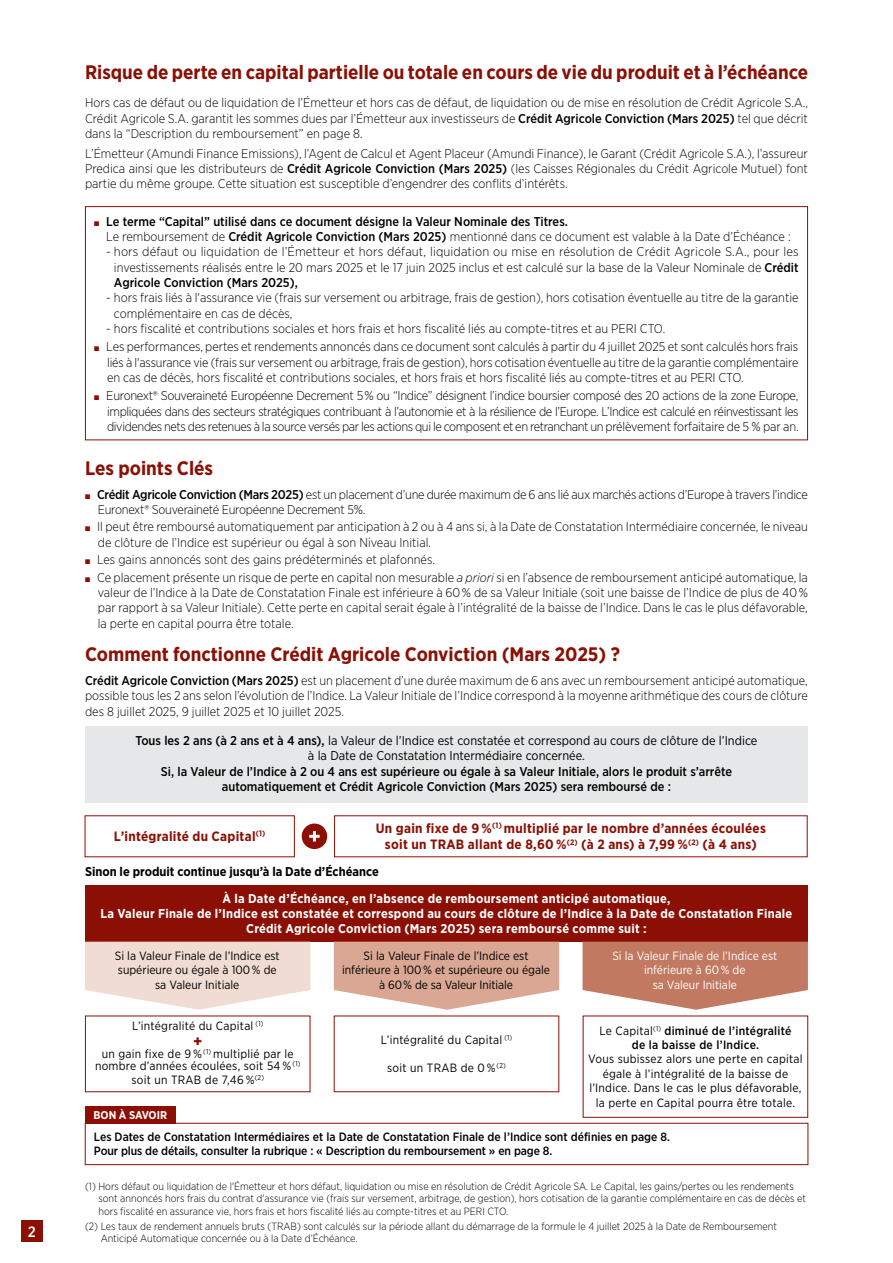
<style>
.page{position:relative;width:893px;height:1263px;background:#fff}
.page>*{position:absolute;margin:0;border:0;box-sizing:border-box;transform-origin:0 0}
.t1{font:700 19.5px "Gotham Narrow";color:#8b0f04}
.t2{font:700 16.5px "Gotham Narrow";color:#8b0f04}
.t3{font:500 15px "Gotham Narrow";color:#fff}
.t4{font:700 13.5px/16.5px "Gotham Narrow";letter-spacing:.02em;color:#8b0f04;text-align:center}
.t5{font:300 12.75px/15.3px "Gotham Narrow";color:#000;text-align:justify}
.t6{font:500 12.75px/15.3px "Gotham Narrow";color:#000}
.t7{font:700 12.75px/15.3px "Gotham Narrow";letter-spacing:.02em;color:#fff;text-align:center}
.t8{font:300 12.75px/15.3px "Gotham Narrow";letter-spacing:-.02em;color:#000}
.t9{font:12.75px/15.3px "Gotham Narrow";color:#000;text-align:center}
.t10{font:700 12.75px "Gotham Narrow";color:#000}
.t11{font:12px/14.4px "Gotham Narrow";letter-spacing:.02em;color:#000;text-align:center}
.t12{font:500 12px/14.4px "Gotham Narrow";color:#000}
.t13{font:12px/14.4px "Gotham Narrow";color:#000;text-align:center}
.t14{font:12px/14.4px "Gotham Narrow";color:#fff;text-align:center}
.t15{font:500 12px/14.4px "Gotham Narrow";letter-spacing:.02em;color:#000;text-align:center}
.t16{font:700 11.25px "Gotham Narrow";color:#fff}
.t17{font:300 10.5px/12.6px "Gotham Narrow";color:#000}
.s1{font-weight:500}
.s2{color:#8b0f04}
.s3{font-weight:300}
.s4{font-style:italic}
.s5{font-weight:400}
</style>
<div class="page">
<div style="left:21px;top:1220px;width:22px;height:22px;background:#8b0f04"></div>
<div style="left:85px;top:206px;width:723px;height:234px;border:1px solid #8b0f04"></div>
<div style="left:85px;top:726px;width:723px;height:77px;background:#e6e7e8"></div>
<div style="left:85px;top:885px;width:723px;height:57px;background:#8b0f04"></div>
<svg style="left:85px;top:942px;width:225px;height:68px;background:#f2e1d8"></svg>
<svg style="left:334px;top:942px;width:225px;height:68px;background:#deb4a3"></svg>
<svg style="left:583px;top:942px;width:225px;height:68px;background:#cb8c78"></svg>
<div style="left:583px;top:1015px;width:225px;height:103px;border:1px solid #8b0f04"></div>
<div style="left:302px;top:823px;width:25px;height:26px;background:#8b0f04;border-radius:50%"></div>
<svg style="left:309px;top:831px;width:11px;height:10px"></svg>
<div style="left:85px;top:1123px;width:723px;height:42px;border:1px solid #8b0f04"></div>
<div style="left:85px;top:1106px;width:91px;height:17px;background:#8b0f04"></div>
<p class="t3" style="left:28px;top:1222px;width:10px">2</p>
<h1 class="t1" style="left:85px;top:60px;width:725px">Risque de perte en capital partielle ou totale en cours de vie du produit et à l’échéance</h1>
<p class="t5" style="left:85px;top:95px;width:724px">Hors cas de défaut ou de liquidation de l’Émetteur et hors cas de défaut, de liquidation ou de mise en résolution de Crédit Agricole S.A., Crédit Agricole S.A. garantit les sommes dues par l’Émetteur aux investisseurs de <span class="s1">Crédit Agricole Conviction (Mars 2025)</span> tel que décrit dans la “Description du remboursement” en page 8.</p>
<p class="t5" style="left:85px;top:145px;width:724px">L’Émetteur (Amundi Finance Emissions), l’Agent de Calcul et Agent Placeur (Amundi Finance), le Garant (Crédit Agricole S.A.), l’assureur Predica ainsi que les distributeurs de <span class="s1">Crédit Agricole Conviction (Mars 2025)</span> (les Caisses Régionales du Crédit Agricole Mutuel) font partie du même groupe. Cette situation est susceptible d’engendrer des conflits d’intérêts.</p>
<p class="t6" style="left:106px;top:213px;width:686px;text-indent:-12px"><span class="s2">■</span> Le terme “Capital” utilisé dans ce document désigne la Valeur Nominale des Titres.<br><span class="s3">Le remboursement de</span> Crédit Agricole Conviction (Mars 2025) <span class="s3">mentionné dans ce document est valable à la Date d’Échéance :</span></p>
<p class="t5" style="left:114px;top:244px;width:686px;text-indent:-8px">- hors défaut ou liquidation de l’Émetteur et hors défaut, liquidation ou mise en résolution de Crédit Agricole S.A., pour les investissements réalisés entre le 20 mars 2025 et le 17 juin 2025 inclus et est calculé sur la base de la Valeur Nominale de <span class="s1">Crédit Agricole Conviction (Mars 2025),</span></p>
<p class="t5" style="left:114px;top:290px;width:686px;text-indent:-8px">- hors frais liés à l'assurance vie (frais sur versement ou arbitrage, frais de gestion), hors cotisation éventuelle au titre de la garantie complémentaire en cas de décès,</p>
<p class="t5" style="left:106px;top:320px;width:560px">- hors fiscalité et contributions sociales et hors frais et hors fiscalité liés au compte-titres et au PERI CTO.</p>
<p class="t5" style="left:107px;top:339px;width:693px;text-indent:-13px"><span class="s2">■</span> Les performances, pertes et rendements annoncés dans ce document sont calculés à partir du 4 juillet 2025 et sont calculés hors frais liés à l'assurance vie (frais sur versement ou arbitrage, frais de gestion), hors cotisation éventuelle au titre de la garantie complémentaire en cas de décès, hors fiscalité et contributions sociales, et hors frais et hors fiscalité liés au compte-titres et au PERI CTO.</p>
<p class="t5" style="left:107px;top:388px;width:693px;text-indent:-13px"><span class="s2">■</span> Euronext® Souveraineté Européenne Decrement 5 % ou “Indice” désignent l’indice boursier composé des 20 actions de la zone Europe, impliquées dans des secteurs stratégiques contribuant à l’autonomie et à la résilience de l’Europe. L’Indice est calculé en réinvestissant les dividendes nets des retenues à la source versés par les actions qui le composent et en retranchant un prélèvement forfaitaire de 5 % par an.</p>
<h1 class="t1" style="left:85px;top:455px;width:130px">Les points Clés</h1>
<p class="t8" style="left:98px;top:486px;width:712px;text-indent:-13px"><span class="s2">■</span> <span class="s1">Crédit Agricole Conviction (Mars 2025)</span> est un placement d’une durée maximum de 6 ans lié aux marchés actions d’Europe à travers l’indice<br>Euronext® Souveraineté Européenne Decrement 5%.</p>
<p class="t5" style="left:98px;top:519px;width:712px;text-indent:-13px"><span class="s2">■</span> Il peut être remboursé automatiquement par anticipation à 2 ou à 4 ans si, à la Date de Constatation Intermédiaire concernée, le niveau de clôture de l’Indice est supérieur ou égal à son Niveau Initial.</p>
<p class="t5" style="left:85px;top:552px;width:352px"><span class="s2">■</span> Les gains annoncés sont des gains prédéterminés et plafonnés.</p>
<p class="t5" style="left:98px;top:569px;width:712px;text-indent:-13px"><span class="s2">■</span> Ce placement présente un risque de perte en capital non mesurable <span class="s4">a priori</span> si en l’absence de remboursement anticipé automatique, la valeur de l’Indice à la Date de Constatation Finale est inférieure à 60 % de sa Valeur Initiale (soit une baisse de l’Indice de plus de 40 % par rapport à sa Valeur Initiale). Cette perte en capital serait égale à l’intégralité de la baisse de l’Indice. Dans le cas le plus défavorable, la perte en capital pourra être totale.</p>
<h1 class="t1" style="left:85px;top:642px;width:537px">Comment fonctionne Crédit Agricole Conviction (Mars 2025) ?</h1>
<p class="t5" style="left:85px;top:673px;width:724px"><span class="s1">Crédit Agricole Conviction (Mars 2025)</span> est un placement d’une durée maximum de 6 ans avec un remboursement anticipé automatique, possible tous les 2 ans selon l’évolution de l’Indice. La Valeur Initiale de l’Indice correspond à la moyenne arithmétique des cours de clôture des 8 juillet 2025, 9 juillet 2025 et 10 juillet 2025.</p>
<p class="t9" style="left:135px;top:732px;width:623px"><span class="s1">Tous les 2 ans (à 2 ans et à 4 ans),</span> la Valeur de l’Indice est constatée et correspond au cours de clôture de l’Indice à la Date de Constatation Intermédiaire concernée.</p>
<p class="t6" style="left:161px;top:763px;width:573px;text-align:center">Si, la Valeur de l’Indice à 2 ou 4 ans est supérieure ou égale à sa Valeur Initiale, alors le produit s’arrête automatiquement et Crédit Agricole Conviction (Mars 2025) sera remboursé de :</p>
<p class="t4" style="left:114px;top:828px;width:153px">L’intégralité du Capital<sup>(1)</sup></p>
<p class="t4" style="left:376px;top:819px;width:392px">Un gain fixe de 9 %<sup>(1)</sup> multiplié par le nombre d’années écoulées soit un TRAB allant de 8,60 %<sup>(2)</sup> (à 2 ans) à 7,99 %<sup>(2)</sup> (à 4 ans)</p>
<p class="t7" style="left:101px;top:890px;width:693px">À la Date d’Échéance, en l’absence de remboursement anticipé automatique,<br>La Valeur Finale de l’Indice est constatée et correspond au cours de clôture de l’Indice à la Date de Constatation Finale<br>Crédit Agricole Conviction (Mars 2025) sera remboursé comme suit :</p>
<p class="t10" style="left:85px;top:863px;width:295px">Sinon le produit continue jusqu’à la Date d’Échéance</p>
<p class="t13" style="left:115px;top:948px;width:166px">Si la Valeur Finale de l’Indice est supérieure ou égale à 100 % de sa Valeur Initiale</p>
<p class="t13" style="left:342px;top:948px;width:209px">Si la Valeur Finale de l’Indice est inférieure à 100 % et supérieure ou égale à 60 % de sa Valeur Initiale</p>
<p class="t14" style="left:612px;top:948px;width:166px">Si la Valeur Finale de l’Indice est inférieure à 60 % de<br>sa Valeur Initiale</p>
<p class="t11" style="left:132px;top:1018px;width:133px">L’intégralité du Capital <sup>(1)</sup></p>
<p class="t2" style="left:193px;top:1030px;width:11px">+</p>
<p class="t11" style="left:95px;top:1048px;width:207px;line-height:11.4px">un gain fixe de 9 % <sup>(1)</sup> multiplié par le nombre d’années écoulées, soit 54 % <sup>(1)</sup></p>
<p class="t11" style="left:131px;top:1072px;width:134px">soit un TRAB de 7,46 %<sup>(2)</sup></p>
<p class="t15" style="left:599px;top:1023px;width:194px"><span class="s5">Le Capital</span><sup>(1)</sup> diminué de l’intégralité de la baisse de l’Indice.</p>
<p class="t11" style="left:588px;top:1052px;width:216px">Vous subissez alors une perte en capital égale à l’intégralité de la baisse de l’Indice. Dans le cas le plus défavorable, la perte en Capital pourra être totale.</p>
<p class="t11" style="left:381px;top:1032px;width:133px">L’intégralité du Capital <sup>(1)</sup></p>
<p class="t11" style="left:387px;top:1061px;width:120px">soit un TRAB de 0 % <sup>(2)</sup></p>
<p class="t16" style="left:94px;top:1108px;width:75px">BON À SAVOIR</p>
<p class="t12" style="left:94px;top:1129px;width:578px">Les Dates de Constatation Intermédiaires et la Date de Constatation Finale de l’Indice sont définies en page 8.<br>Pour plus de détails, consulter la rubrique : « Description du remboursement » en page 8.</p>
<p class="t17" style="left:98px;top:1179px;width:709px;text-indent:-13px">(1) Hors défaut ou liquidation de l'Émetteur et hors défaut, liquidation ou mise en résolution de Crédit Agricole SA. Le Capital, les gains/pertes ou les rendements sont annoncés hors frais du contrat d'assurance vie (frais sur versement, arbitrage, de gestion), hors cotisation de la garantie complémentaire en cas de décès et hors fiscalité en assurance vie, hors frais et hors fiscalité liés au compte-titres et au PERI CTO.</p>
<p class="t17" style="left:101px;top:1219px;width:678px;text-indent:-16px">(2) Les taux de rendement annuels bruts (TRAB) sont calculés sur la période allant du démarrage de la formule le 4 juillet 2025 à la Date de Remboursement<br>Anticipé Automatique concernée ou à la Date d’Échéance.</p>
</div>
